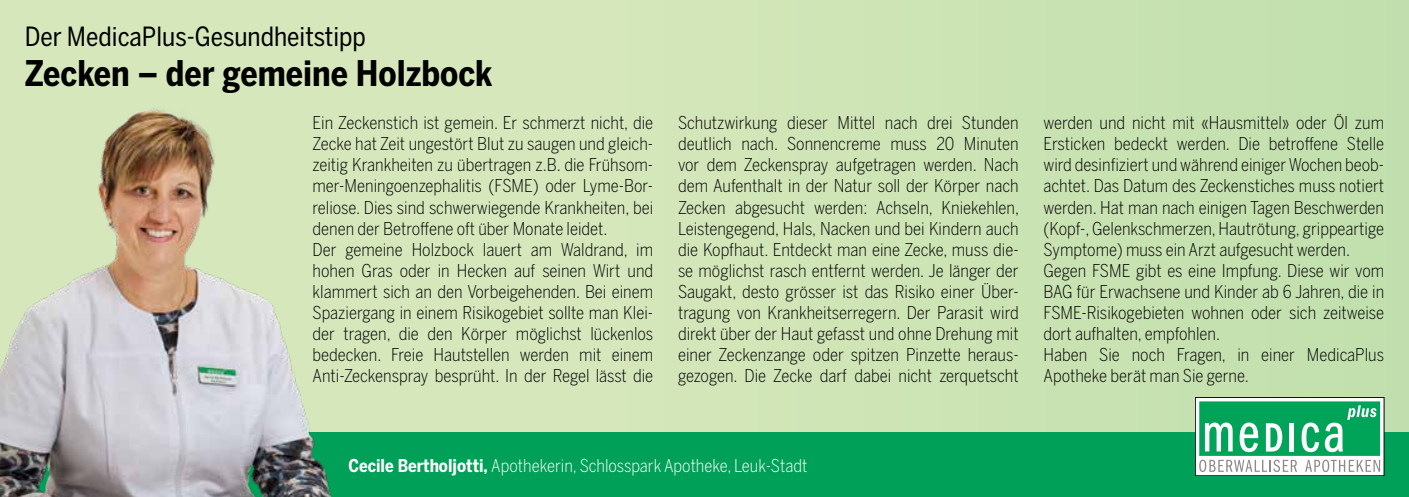
<style>
.page{position:relative;width:1409px;height:497px;background:#fff}
.page>*{position:absolute;margin:0;border:0;box-sizing:border-box;transform-origin:0 0}
.t1{font:700 35px "Benton Sans Cond";color:#000}
.t2{font:26.25px "Benton Sans Cond";color:#000}
.t3{font:300 17.5px/21px "Benton Sans Cond";color:#000}
.t4{font:300 17.5px "Benton Sans Cond";color:#fff}
.s1{font-weight:700}
</style>
<div class="page">
<div style="left:0;top:0;width:1409px;height:444px;background:linear-gradient(to right,#dae9be,#c4e0af)"></div>
<div style="left:0;top:432px;width:1409px;height:64px;background:#00a058"></div>
<svg style="left:1197px;top:399px;width:185px;height:74px"></svg>
<div style="left:1195px;top:397px;width:189px;height:78px;border:1px solid #000"></div>
<svg style="left:1199px;top:401px;width:181px;height:70px"></svg>
<img style="left:0;top:104px;width:358px;height:392px">
<h2 class="t2" style="left:25px;top:21px;width:343px">Der MedicaPlus-Gesundheitstipp</h2>
<h1 class="t1" style="left:25px;top:53px;width:469px">Zecken – der gemeine Holzbock</h1>
<p class="t3" style="left:313px;top:112px;width:342px">Ein Zeckenstich ist gemein. Er schmerzt nicht, die Zecke hat Zeit ungestört Blut zu saugen und gleich&shy;zeitig Krankheiten zu übertragen z.B. die Frühsom&shy;mer-Meningoenzephalitis (FSME) oder Lyme-Bor&shy;reliose. Dies sind schwerwiegende Krankheiten, bei denen der Betroffene oft über Monate leidet.<br>Der gemeine Holzbock lauert am Waldrand, im hohen Gras oder in Hecken auf seinen Wirt und klammert sich an den Vorbeigehenden. Bei einem Spaziergang in einem Risikogebiet sollte man Klei&shy;der tragen, die den Körper möglichst lückenlos bedecken. Freie Hautstellen werden mit einem Anti-Zeckenspray besprüht. In der Regel lässt die</p>
<p class="t3" style="left:678px;top:112px;width:343px;text-align:justify">Schutzwirkung dieser Mittel nach drei Stunden deutlich nach. Sonnencreme muss 20 Minuten vor dem Zeckenspray aufgetragen werden. Nach dem Aufenthalt in der Natur soll der Körper nach Zecken abgesucht werden: Achseln, Kniekehlen, Leistengegend, Hals, Nacken und bei Kindern auch die Kopfhaut. Entdeckt man eine Zecke, muss die&shy;se möglichst rasch entfernt werden. Je länger der Saugakt, desto grösser ist das Risiko einer Über&shy;tragung von Krankheitserregern. Der Parasit wird direkt über der Haut gefasst und ohne Drehung mit einer Zeckenzange oder spitzen Pinzette heraus&shy;gezogen. Die Zecke darf dabei nicht zerquetscht</p>
<p class="t3" style="left:1043px;top:112px;width:342px">werden und nicht mit «Hausmittel» oder Öl zum Ersticken bedeckt werden. Die betroffene Stelle wird desinfiziert und während einiger Wochen beob&shy;achtet. Das Datum des Zeckenstiches muss notiert werden. Hat man nach einigen Tagen Beschwerden (Kopf-, Gelenkschmerzen, Hautrötung, grippeartige Symptome) muss ein Arzt aufgesucht werden.<br>Gegen FSME gibt es eine Impfung. Diese wir vom BAG für Erwachsene und Kinder ab 6 Jahren, die in FSME-Risikogebieten wohnen oder sich zeitweise dort aufhalten, empfohlen.<br>Haben Sie noch Fragen, in einer MedicaPlus Apotheke berät man Sie gerne.</p>
<p class="t4" style="left:348px;top:454px;width:460px"><span class="s1">Cecile Bertholjotti,</span> Apothekerin, Schlosspark Apotheke, Leuk-Stadt</p>
</div>
